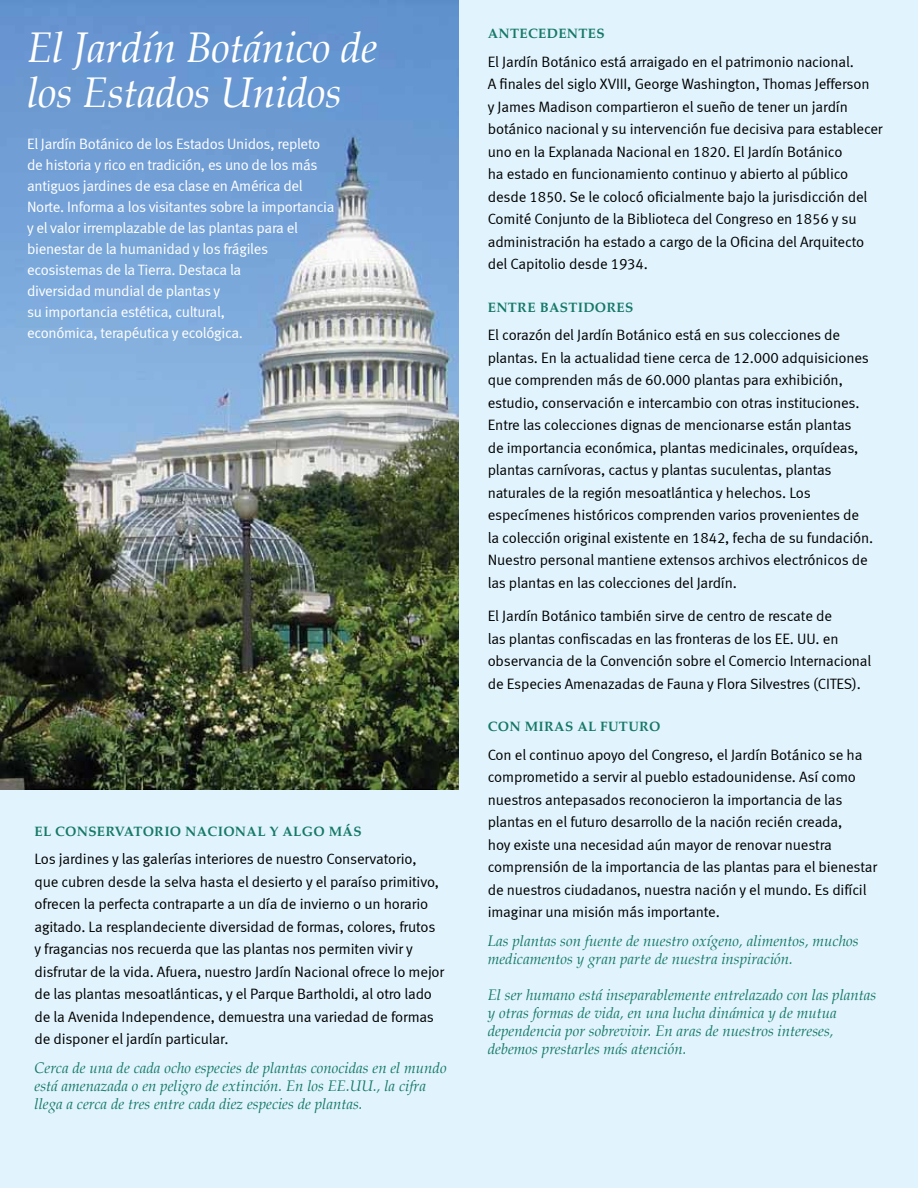
<style>
.page{position:relative;width:918px;height:1188px;background:#e1f4fd}
.page>*{position:absolute;margin:0;border:0;box-sizing:border-box;transform-origin:0 0}
.head{font:italic 42px/45px "Palatino";letter-spacing:-.01em;color:#fff}
.body_sp{font:15px/22.5px "Meta Normal LF";letter-spacing:-.01em;color:#000}
.callout_sp{font:italic 15px/18px "Palatino";color:#167869}
.body_sp-2{font:15px/21px "Meta Normal LF";letter-spacing:-.02em;color:#fff}
.section_head_sp{font:700 13.5px "Palatino";letter-spacing:.025em;color:#167869}
</style>
<div class="page">
<img style="left:0;top:0;width:459px;height:789px">
<p class="head" style="left:27px;top:25px;width:352px">El Jardín Botánico de los Estados Unidos</p>
<p class="body_sp-2" style="left:27px;top:133px;width:309px">El Jardín Botánico de los Estados Unidos, repleto de historia y rico en tradición, es uno de los más antiguos jardines de esa clase en América del Norte. Informa a los visitantes sobre la importancia y el valor irremplazable de las plantas para el bienestar de la humanidad y los frágiles ecosistemas de la Tierra. Destaca la<br>diversidad mundial de plantas y<br>su importancia estética, cultural,<br>económica, terapéutica y ecológica.</p>
<p class="section_head_sp" style="left:34px;top:820px;width:329px">EL CONSERVATORIO NACIONAL Y ALGO MÁS</p>
<p class="body_sp" style="left:34px;top:848px;width:411px">Los jardines y las galerías interiores de nuestro Conservatorio,<br>que cubren desde la selva hasta el desierto y el paraíso primitivo, ofrecen la perfecta contraparte a un día de invierno o un horario agitado. La resplandeciente diversidad de formas, colores, frutos y fragancias nos recuerda que las plantas nos permiten vivir y disfrutar de la vida. Afuera, nuestro Jardín Nacional ofrece lo mejor de las plantas mesoatlánticas, y el Parque Bartholdi, al otro lado de la Avenida Independence, demuestra una variedad de formas de disponer el jardín particular.</p>
<p class="callout_sp" style="left:34px;top:1059px;width:414px">Cerca de una de cada ocho especies de plantas conocidas en el mundo está amenazada o en peligro de extinción. En los EE.UU., la cifra llega a cerca de tres entre cada diez especies de plantas.</p>
<p class="section_head_sp" style="left:488px;top:22px;width:118px">ANTECEDENTES</p>
<p class="body_sp" style="left:488px;top:50px;width:396px">El Jardín Botánico está arraigado en el patrimonio nacional.<br>A finales del siglo XVIII, George Washington, Thomas Jefferson<br>y James Madison compartieron el sueño de tener un jardín botánico nacional y su intervención fue decisiva para establecer uno en la Explanada Nacional en 1820. El Jardín Botánico<br>ha estado en funcionamiento continuo y abierto al público desde 1850. Se le colocó oficialmente bajo la jurisdicción del Comité Conjunto de la Biblioteca del Congreso en 1856 y su administración ha estado a cargo de la Oficina del Arquitecto del Capitolio desde 1934.</p>
<p class="section_head_sp" style="left:488px;top:296px;width:147px">ENTRE BASTIDORES</p>
<p class="body_sp" style="left:488px;top:324px;width:387px">El corazón del Jardín Botánico está en sus colecciones de plantas. En la actualidad tiene cerca de 12.000 adquisiciones que comprenden más de 60.000 plantas para exhibición, estudio, conservación e intercambio con otras instituciones.<br>Entre las colecciones dignas de mencionarse están plantas<br>de importancia económica, plantas medicinales, orquídeas, plantas carnívoras, cactus y plantas suculentas, plantas naturales de la región mesoatlántica y helechos. Los especímenes históricos comprenden varios provenientes de la colección original existente en 1842, fecha de su fundación.<br>Nuestro personal mantiene extensos archivos electrónicos de las plantas en las colecciones del Jardín.</p>
<p class="body_sp" style="left:488px;top:604px;width:385px">El Jardín Botánico también sirve de centro de rescate de<br>las plantas confiscadas en las fronteras de los EE. UU. en observancia de la Convención sobre el Comercio Internacional de Especies Amenazadas de Fauna y Flora Silvestres (CITES).</p>
<p class="section_head_sp" style="left:488px;top:715px;width:174px">CON MIRAS AL FUTURO</p>
<p class="body_sp" style="left:488px;top:743px;width:391px">Con el continuo apoyo del Congreso, el Jardín Botánico se ha comprometido a servir al pueblo estadounidense. Así como nuestros antepasados reconocieron la importancia de las plantas en el futuro desarrollo de la nación recién creada,<br>hoy existe una necesidad aún mayor de renovar nuestra comprensión de la importancia de las plantas para el bienestar de nuestros ciudadanos, nuestra nación y el mundo. Es difícil imaginar una misión más importante.</p>
<p class="callout_sp" style="left:488px;top:932px;width:372px">Las plantas son fuente de nuestro oxígeno, alimentos, muchos medicamentos y gran parte de nuestra inspiración.</p>
<p class="callout_sp" style="left:488px;top:986px;width:390px">El ser humano está inseparablemente entrelazado con las plantas y otras formas de vida, en una lucha dinámica y de mutua dependencia por sobrevivir. En aras de nuestros intereses, debemos prestarles más atención.</p>
</div>
